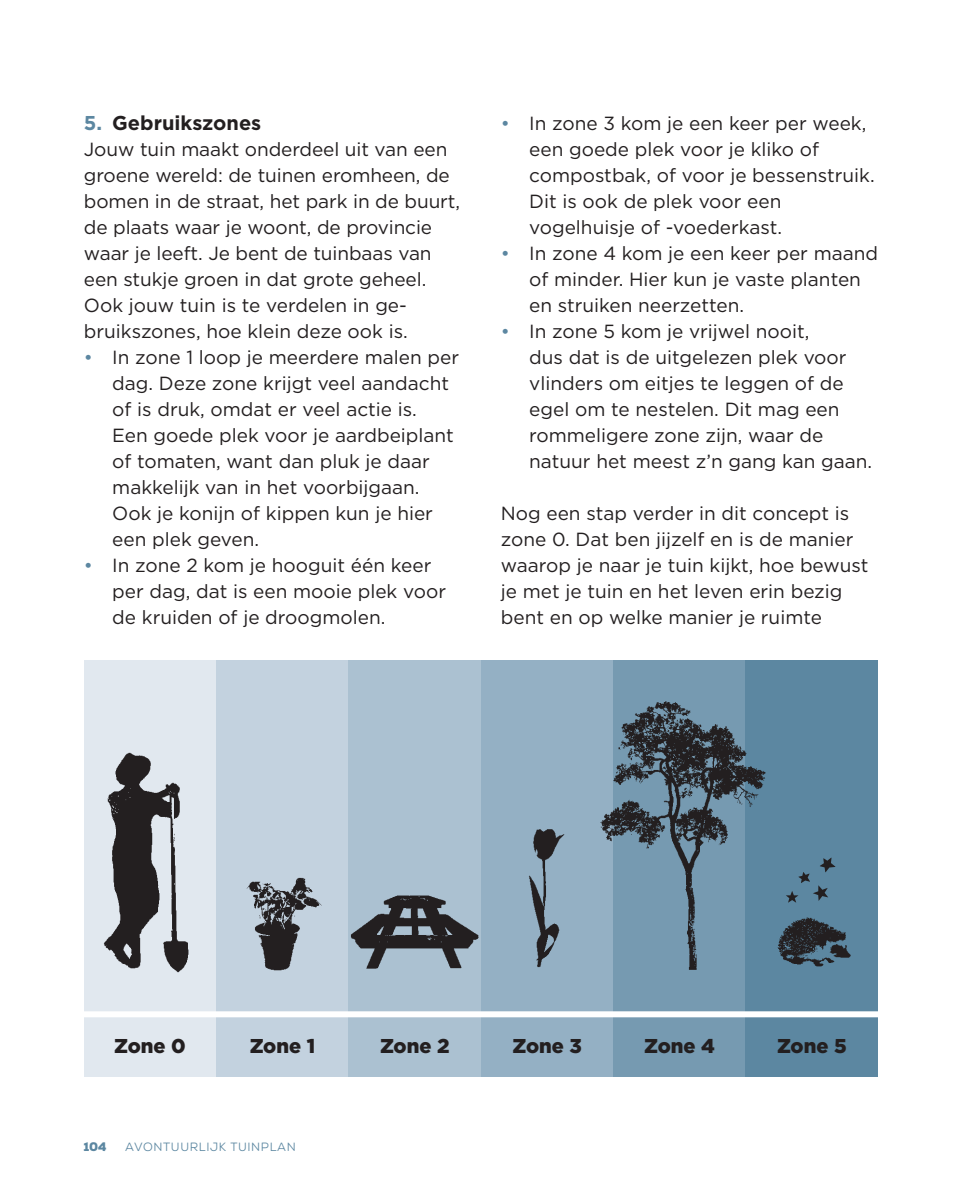
<style>
.page{position:relative;width:962px;height:1189px;background:#fff}
.page>*{position:absolute;margin:0;border:0;box-sizing:border-box;transform-origin:0 0}
.t1{font:900 20px "Gotham HTF";color:#231f20}
.t2{font:700 20px "Gotham HTF";color:#231f20}
.t3{font:19px/26px "Gotham HTF";color:#231f20}
.t4{font:12px "Nexa Rust Sans";letter-spacing:.05em;color:#5c87a1}
.t5{font:900 12px "Nexa Rust Sans";color:#5c87a1}
.s1{color:#5c87a1}
</style>
<div class="page">
<div style="left:84px;top:660px;width:132px;height:416px;background:#e1e8ef"></div>
<img style="left:103px;top:752px;width:86px;height:221px">
<div style="left:216px;top:660px;width:132px;height:416px;background:#c3d2df"></div>
<div style="left:348px;top:660px;width:133px;height:416px;background:#abc1d1"></div>
<div style="left:481px;top:660px;width:132px;height:416px;background:#94b0c4"></div>
<div style="left:613px;top:660px;width:132px;height:416px;background:#769ab1"></div>
<div style="left:745px;top:660px;width:133px;height:416px;background:#5c87a1"></div>
<div style="left:61px;top:1011px;width:864px;height:6px;background:#fff"></div>
<svg style="left:786px;top:857px;width:49px;height:45px"></svg>
<img style="left:246px;top:877px;width:76px;height:94px">
<img style="left:350px;top:895px;width:129px;height:74px">
<img style="left:529px;top:829px;width:26px;height:139px">
<img style="left:555px;top:701px;width:223px;height:317px">
<img style="left:770px;top:916px;width:81px;height:61px">
<p class="t2" style="left:84px;top:111px;width:179px"><span class="s1">5.</span> Gebruikszones</p>
<p class="t3" style="left:84px;top:136px;width:378px">Jouw tuin maakt onderdeel uit van een groene wereld: de tuinen eromheen, de bomen in de straat, het park in de buurt, de plaats waar je woont, de provincie waar je leeft. Je bent de tuinbaas van een stukje groen in dat grote geheel.<br>Ook jouw tuin is te verdelen in ge&shy;bruikszones, hoe klein deze ook is.</p>
<p class="t3" style="left:112px;top:344px;width:348px;text-indent:-28px"><span class="s1">•</span> In zone 1 loop je meerdere malen per dag. Deze zone krijgt veel aandacht of is druk, omdat er veel actie is.<br>Een goede plek voor je aardbeiplant of tomaten, want dan pluk je daar makkelijk van in het voorbijgaan.<br>Ook je konijn of kippen kun je hier een plek geven.</p>
<p class="t3" style="left:112px;top:551px;width:335px;text-indent:-28px"><span class="s1">•</span> In zone 2 kom je hooguit één keer per dag, dat is een mooie plek voor de kruiden of je droogmolen.</p>
<p class="t3" style="left:529px;top:110px;width:347px;text-indent:-28px"><span class="s1">•</span> In zone 3 kom je een keer per week, een goede plek voor je kliko of compostbak, of voor je bessenstruik.<br>Dit is ook de plek voor een vogelhuisje of -voederkast.</p>
<p class="t3" style="left:529px;top:240px;width:350px;text-indent:-28px"><span class="s1">•</span> In zone 4 kom je een keer per maand of minder. Hier kun je vaste planten en struiken neerzetten.</p>
<p class="t3" style="left:529px;top:318px;width:344px;text-indent:-28px"><span class="s1">•</span> In zone 5 kom je vrijwel nooit,<br>dus dat is de uitgelezen plek voor vlinders om eitjes te leggen of de egel om te nestelen. Dit mag een rommeligere zone zijn, waar de natuur het meest z’n gang kan gaan.</p>
<p class="t3" style="left:501px;top:499px;width:369px">Nog een stap verder in dit concept is zone 0. Dat ben jijzelf en is de manier waarop je naar je tuin kijkt, hoe bewust je met je tuin en het leven erin bezig bent en op welke manier je ruimte</p>
<p class="t1" style="left:114px;top:1034px;width:73px">Zone 0</p>
<p class="t1" style="left:250px;top:1034px;width:67px">Zone 1</p>
<p class="t1" style="left:380px;top:1034px;width:71px">Zone 2</p>
<p class="t1" style="left:512px;top:1034px;width:71px">Zone 3</p>
<p class="t1" style="left:644px;top:1034px;width:72px">Zone 4</p>
<p class="t1" style="left:777px;top:1034px;width:71px">Zone 5</p>
<p class="t5" style="left:84px;top:1138px;width:25px">104</p>
<p class="t4" style="left:125px;top:1139px;width:172px">AVONTUURLIJK TUINPLAN</p>
</div>
